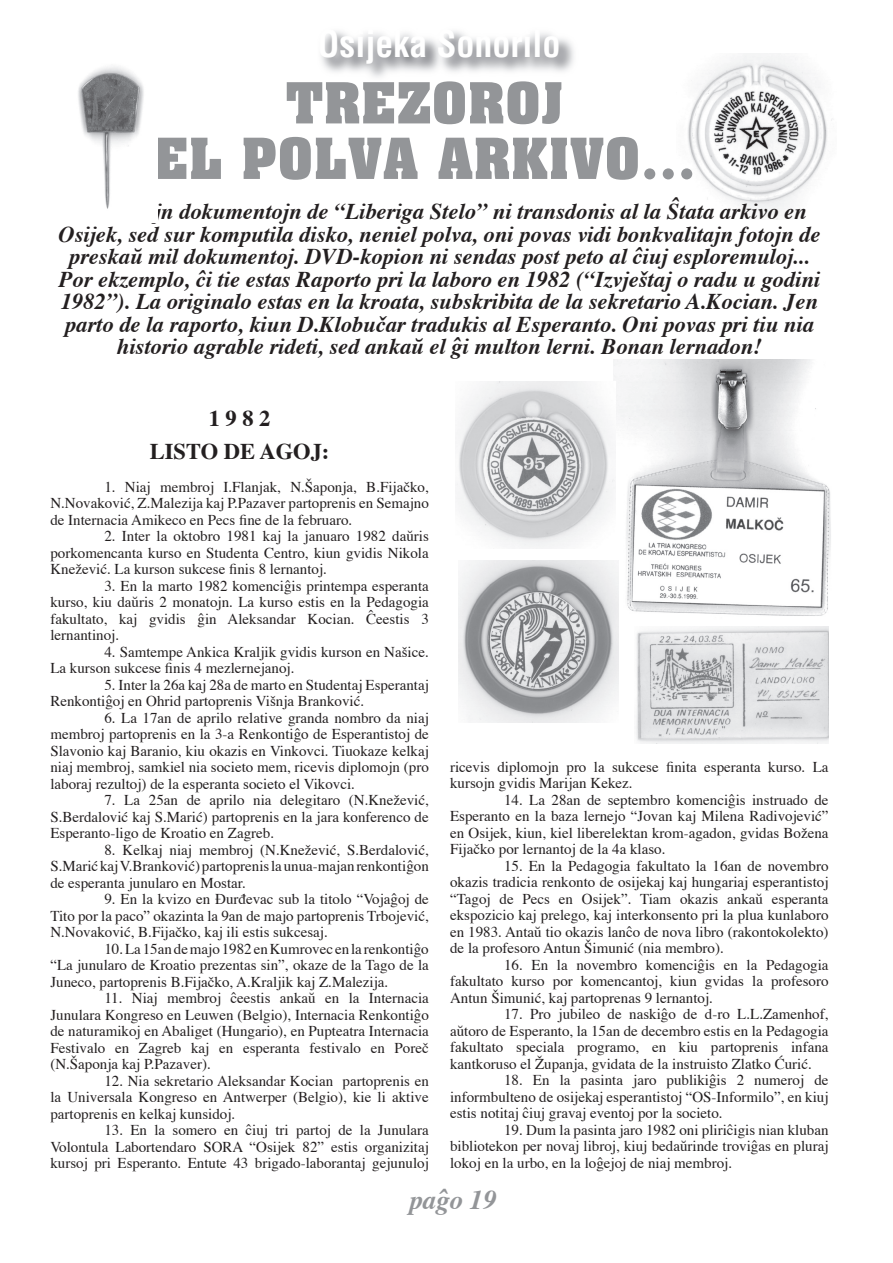
<style>
.page{position:relative;width:893px;height:1263px;background:#fff}
.page>*{position:absolute;margin:0;border:0;box-sizing:border-box;transform-origin:0 0}
.t1{font:700 55.5px/55.5px "Aachen BT";color:#939598;text-align:center}
.t2{font:700 condensed 36px "Helvetica";color:#fff}
.t3{font:italic 700 27px "Times";color:#939598}
.t4{font:italic 700 22.5px/22.5px "Times";color:#231f20;text-align:center}
.t5{font:700 22.5px/33px "Times";color:#231f20;text-align:center}
.t6{font:15px/16.5px "Times";color:#231f20;text-align:justify}
</style>
<div class="page">
<img style="left:321px;top:31px;width:253px;height:46px">
<img style="left:688px;top:54px;width:144px;height:165px">
<img style="left:613px;top:359px;width:218px;height:271px">
<img style="left:456px;top:382px;width:159px;height:167px">
<img style="left:635px;top:626px;width:193px;height:118px">
<img style="left:459px;top:560px;width:159px;height:162px">
<img style="left:78px;top:66px;width:66px;height:143px">
<h2 class="t2" style="left:317px;top:20px;width:244px">Osijeka Sonorilo</h2>
<h1 class="t1" style="left:153px;top:75px;width:544px">TREZOROJ<br>EL POLVA ARKIVO...</h1>
<p class="t4" style="left:58px;top:201px;width:763px">Malnovajn dokumentojn de “Liberiga Stelo” ni transdonis al la Ŝtata arkivo en Osijek, sed sur komputila disko, neniel polva, oni povas vidi bonkvalitajn fotojn de preskaŭ mil dokumentoj. DVD-kopion ni sendas post peto al ĉiuj esploremuloj...<br>Por ekzemplo, ĉi tie estas Raporto pri la laboro en 1982 (“Izvještaj o radu u godini 1982”). La originalo estas en la kroata, subskribita de la sekretario A.Kocian. Jen parto de la raporto, kiun D.Klobučar tradukis al Esperanto. Oni povas pri tiu nia historio agrable rideti, sed ankaŭ el ĝi multon lerni. Bonan lernadon!</p>
<h3 class="t5" style="left:150px;top:403px;width:181px">1 9 8 2<br>LISTO DE AGOJ:</h3>
<p class="t6" style="left:50px;top:479px;width:380px;text-indent:54px">1. Niaj membroj I.Flanjak, N.Šaponja, B.Fijačko, N.Novaković, Z.Malezija kaj P.Pazaver partoprenis en Semajno de Internacia Amikeco en Pecs fine de la februaro.</p>
<p class="t6" style="left:50px;top:529px;width:380px;text-indent:54px">2. Inter la oktobro 1981 kaj la januaro 1982 daŭris porkomencanta kurso en Studenta Centro, kiun gvidis Nikola Knežević. La kurson sukcese finis 8 lernantoj.</p>
<p class="t6" style="left:50px;top:578px;width:380px;text-indent:54px">3. En la marto 1982 komenciĝis printempa esperanta kurso, kiu daŭris 2 monatojn. La kurso estis en la Pedagogia fakultato, kaj gvidis ĝin Aleksandar Kocian. Ĉeestis 3 lernantinoj.</p>
<p class="t6" style="left:50px;top:644px;width:380px;text-indent:54px">4. Samtempe Ankica Kraljik gvidis kurson en Našice.<br>La kurson sukcese finis 4 mezlernejanoj.</p>
<p class="t6" style="left:50px;top:677px;width:380px;text-indent:54px">5. Inter la 26a kaj 28a de marto en Studentaj Esperantaj<br>Renkontiĝoj en Ohrid partoprenis Višnja Branković.</p>
<p class="t6" style="left:50px;top:710px;width:380px;text-indent:54px">6. La 17an de aprilo relative granda nombro da niaj membroj partoprenis en la 3-a Renkontiĝo de Esperantistoj de Slavonio kaj Baranio, kiu okazis en Vinkovci. Tiuokaze kelkaj niaj membroj, samkiel nia societo mem, ricevis diplomojn (pro laboraj rezultoj) de la esperanta societo el Vikovci.</p>
<p class="t6" style="left:50px;top:793px;width:380px;text-indent:54px">7. La 25an de aprilo nia delegitaro (N.Knežević, S.Berdalović kaj S.Marić) partoprenis en la jara konferenco de Esperanto-ligo de Kroatio en Zagreb.</p>
<p class="t6" style="left:50px;top:842px;width:380px;text-indent:54px">8. Kelkaj niaj membroj (N.Knežević, S.Berdalović, S.Marić kaj V.Branković) partoprenis la unua-majan renkontiĝon de esperanta junularo en Mostar.</p>
<p class="t6" style="left:50px;top:892px;width:380px;text-indent:54px">9. En la kvizo en Đurđevac sub la titolo “Vojaĝoj de Tito por la paco” okazinta la 9an de majo partoprenis Trbojević, N.Novaković, B.Fijačko, kaj ili estis sukcesaj.</p>
<p class="t6" style="left:50px;top:941px;width:380px;text-indent:54px">10. La 15an de majo 1982 en Kumrovec en la renkontiĝo “La junularo de Kroatio prezentas sin”, okaze de la Tago de la Juneco, partoprenis B.Fijačko, A.Kraljik kaj Z.Malezija.</p>
<p class="t6" style="left:50px;top:991px;width:380px;text-indent:54px">11. Niaj membroj ĉeestis ankaŭ en la Internacia Junulara Kongreso en Leuwen (Belgio), Internacia Renkontiĝo de naturamikoj en Abaliget (Hungario), en Pupteatra Internacia Festivalo en Zagreb kaj en esperanta festivalo en Poreč (N.Šaponja kaj P.Pazaver).</p>
<p class="t6" style="left:50px;top:1073px;width:380px;text-indent:54px">12. Nia sekretario Aleksandar Kocian partoprenis en la Universala Kongreso en Antwerper (Belgio), kie li aktive partoprenis en kelkaj kunsidoj.</p>
<p class="t6" style="left:50px;top:1123px;width:380px;text-indent:54px">13. En la somero en ĉiuj tri partoj de la Junulara Volontula Labortendaro SORA “Osijek 82” estis organizitaj kursoj pri Esperanto. Entute 43 brigado-laborantaj gejunuloj</p>
<p class="t6" style="left:450px;top:759px;width:380px">ricevis diplomojn pro la sukcese finita esperanta kurso. La kursojn gvidis Marijan Kekez.</p>
<p class="t6" style="left:450px;top:792px;width:380px;text-indent:54px">14. La 28an de septembro komenciĝis instruado de Esperanto en la baza lernejo “Jovan kaj Milena Radivojević” en Osijek, kiun, kiel liberelektan krom-agadon, gvidas Božena Fijačko por lernantoj de la 4a klaso.</p>
<p class="t6" style="left:450px;top:858px;width:380px;text-indent:54px">15. En la Pedagogia fakultato la 16an de novembro okazis tradicia renkonto de osijekaj kaj hungariaj esperantistoj “Tagoj de Pecs en Osijek”. Tiam okazis ankaŭ esperanta ekspozicio kaj prelego, kaj interkonsento pri la plua kunlaboro en 1983. Antaŭ tio okazis lanĉo de nova libro (rakontokolekto) de la profesoro Antun Šimunić (nia membro).</p>
<p class="t6" style="left:450px;top:957px;width:380px;text-indent:54px">16. En la novembro komenciĝis en la Pedagogia fakultato kurso por komencantoj, kiun gvidas la profesoro Antun Šimunić, kaj partoprenas 9 lernantoj.</p>
<p class="t6" style="left:450px;top:1007px;width:380px;text-indent:54px">17. Pro jubileo de naskiĝo de d-ro L.L.Zamenhof, aŭtoro de Esperanto, la 15an de decembro estis en la Pedagogia fakultato speciala programo, en kiu partoprenis infana kantkoruso el Županja, gvidata de la instruisto Zlatko Ćurić.</p>
<p class="t6" style="left:450px;top:1073px;width:380px;text-indent:54px">18. En la pasinta jaro publikiĝis 2 numeroj de informbulteno de osijekaj esperantistoj “OS-Informilo”, en kiuj estis notitaj ĉiuj gravaj eventoj por la societo.</p>
<p class="t6" style="left:450px;top:1122px;width:380px;text-indent:54px">19. Dum la pasinta jaro 1982 oni pliriĉigis nian kluban bibliotekon per novaj libroj, kiuj bedaŭrinde troviĝas en pluraj lokoj en la urbo, en la loĝejoj de niaj membroj.</p>
<h3 class="t3" style="left:409px;top:1182px;width:89px">paĝo 19</h3>
</div>
